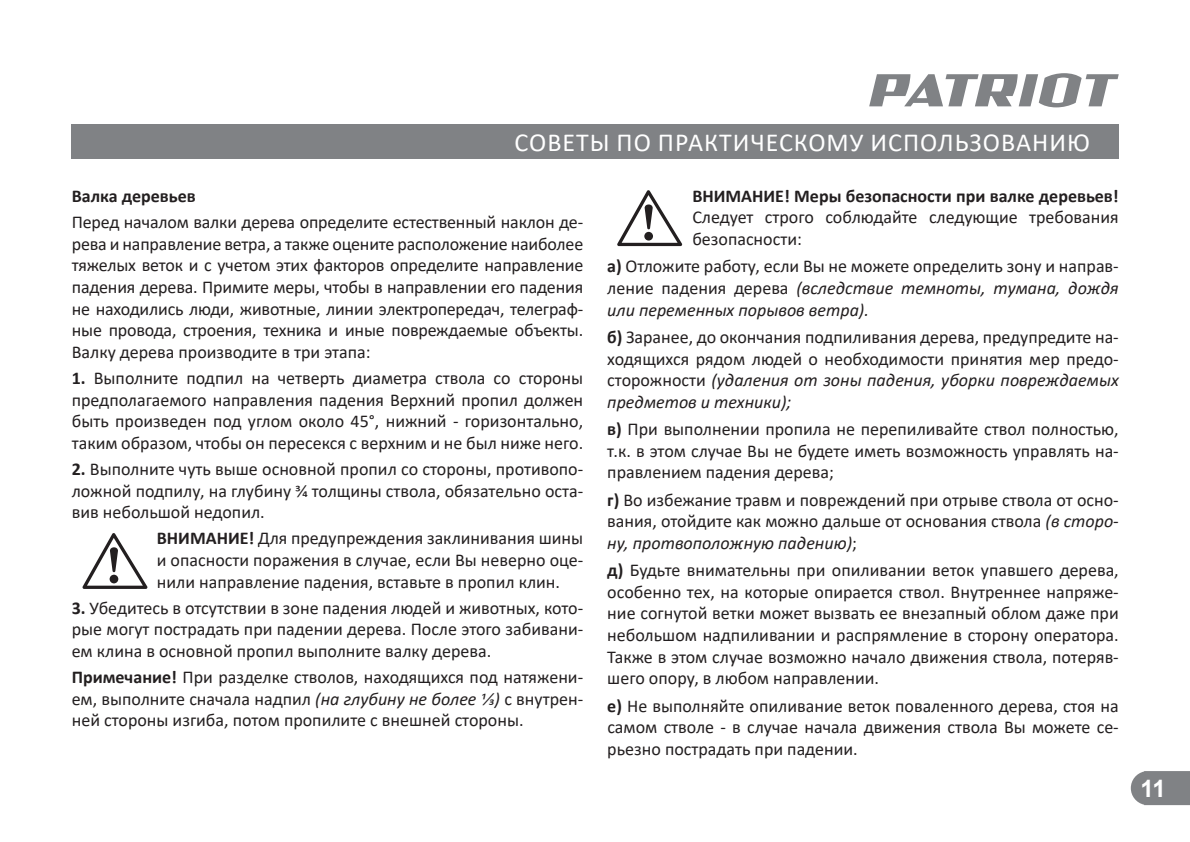
<style>
.page{position:relative;width:1190px;height:842px;background:#fff}
.page>*{position:absolute;margin:0;border:0;box-sizing:border-box;transform-origin:0 0}
.t1{font:26px "Calibri";letter-spacing:.04em;color:#fff}
.t2{font:700 24px "Arial";color:#fff}
.t3{font:18px/21.6px "Calibri";color:#231f20;text-align:justify}
.t4{font:700 18px "Calibri";color:#231f20}
.s1{font-weight:700}
.s2{font-style:italic}
</style>
<div class="page">
<svg style="left:1130px;top:771px;width:59px;height:33px;background:#898b8d"></svg>
<svg style="left:869px;top:73px;width:249px;height:34px"></svg>
<div style="left:72px;top:124px;width:1046px;height:34px;background:#808285"></div>
<svg style="left:82px;top:533px;width:66px;height:55px"></svg>
<svg style="left:617px;top:190px;width:65px;height:56px"></svg>
<h1 class="t1" style="left:514px;top:124px;width:577px">СОВЕТЫ ПО ПРАКТИЧЕСКОМУ ИСПОЛЬЗОВАНИЮ</h1>
<p class="t4" style="left:72px;top:183px;width:125px">Валка деревьев</p>
<p class="t3" style="left:72px;top:211px;width:513px">Перед началом валки дерева определите естественный наклон де&shy;рева и направление ветра, а также оцените расположение наиболее тяжелых веток и с учетом этих факторов определите направление падения дерева. Примите меры, чтобы в направлении его падения не находились люди, животные, линии электропередач, телеграф&shy;ные провода, строения, техника и иные повреждаемые объекты.<br>Валку дерева производите в три этапа:</p>
<p class="t3" style="left:72px;top:366px;width:513px"><span class="s1">1.</span> Выполните подпил на четверть диаметра ствола со стороны предполагаемого направления падения Верхний пропил должен быть произведен под углом около 45°, нижний - горизонтально, таким образом, чтобы он пересекся с верхним и не был ниже него.</p>
<p class="t3" style="left:72px;top:457px;width:513px"><span class="s1">2.</span> Выполните чуть выше основной пропил со стороны, противопо&shy;ложной подпилу, на глубину 3/4 толщины ствола, обязательно оста&shy;вив небольшой недопил.</p>
<p class="t3" style="left:157px;top:527px;width:428px"><span class="s1">ВНИМАНИЕ!</span> Для предупреждения заклинивания шины и опасности поражения в случае, если Вы неверно оце&shy;нили направление падения, вставьте в пропил клин.</p>
<p class="t3" style="left:72px;top:596px;width:513px"><span class="s1">3.</span> Убедитесь в отсутствии в зоне падения людей и животных, кото&shy;рые могут пострадать при падении дерева. После этого забивани&shy;ем клина в основной пропил выполните валку дерева.</p>
<p class="t3" style="left:72px;top:665px;width:513px"><span class="s1">Примечание!</span> При разделке стволов, находящихся под натяжени&shy;ем, выполните сначала надпил <span class="s2">(на глубину не более 1/3)</span> с внутрен&shy;ней стороны изгиба, потом пропилите с внешней стороны.</p>
<p class="t4" style="left:692px;top:183px;width:428px">ВНИМАНИЕ! Меры безопасности при валке деревьев!</p>
<p class="t3" style="left:692px;top:206px;width:428px">Следует строго соблюдайте следующие требования безопасности:</p>
<p class="t3" style="left:607px;top:255px;width:513px"><span class="s1">а)</span> Отложите работу, если Вы не можете определить зону и направ&shy;ление падения дерева <span class="s2">(вследствие темноты, тумана, дождя или переменных порывов ветра).</span></p>
<p class="t3" style="left:607px;top:325px;width:513px"><span class="s1">б)</span> Заранее, до окончания подпиливания дерева, предупредите на&shy;ходящихся рядом людей о необходимости принятия мер предо&shy;сторожности <span class="s2">(удаления от зоны падения, уборки повреждаемых предметов и техники);</span></p>
<p class="t3" style="left:607px;top:417px;width:513px"><span class="s1">в)</span> При выполнении пропила не перепиливайте ствол полностью, т.к. в этом случае Вы не будете иметь возможность управлять на&shy;правлением падения дерева;</p>
<p class="t3" style="left:607px;top:488px;width:513px"><span class="s1">г)</span> Во избежание травм и повреждений при отрыве ствола от осно&shy;вания, отойдите как можно дальше от основания ствола <span class="s2">(в сторо&shy;ну, протвоположную падению)</span>;</p>
<p class="t3" style="left:607px;top:558px;width:513px"><span class="s1">д)</span> Будьте внимательны при опиливании веток упавшего дерева, особенно тех, на которые опирается ствол. Внутреннее напряже&shy;ние согнутой ветки может вызвать ее внезапный облом даже при небольшом надпиливании и распрямление в сторону оператора.<br>Также в этом случае возможно начало движения ствола, потеряв&shy;шего опору, в любом направлении.</p>
<p class="t3" style="left:607px;top:694px;width:513px"><span class="s1">е)</span> Не выполняйте опиливание веток поваленного дерева, стоя на самом стволе - в случае начала движения ствола Вы можете се&shy;рьезно пострадать при падении.</p>
<h2 class="t2" style="left:1140px;top:771px;width:27px">11</h2>
</div>
